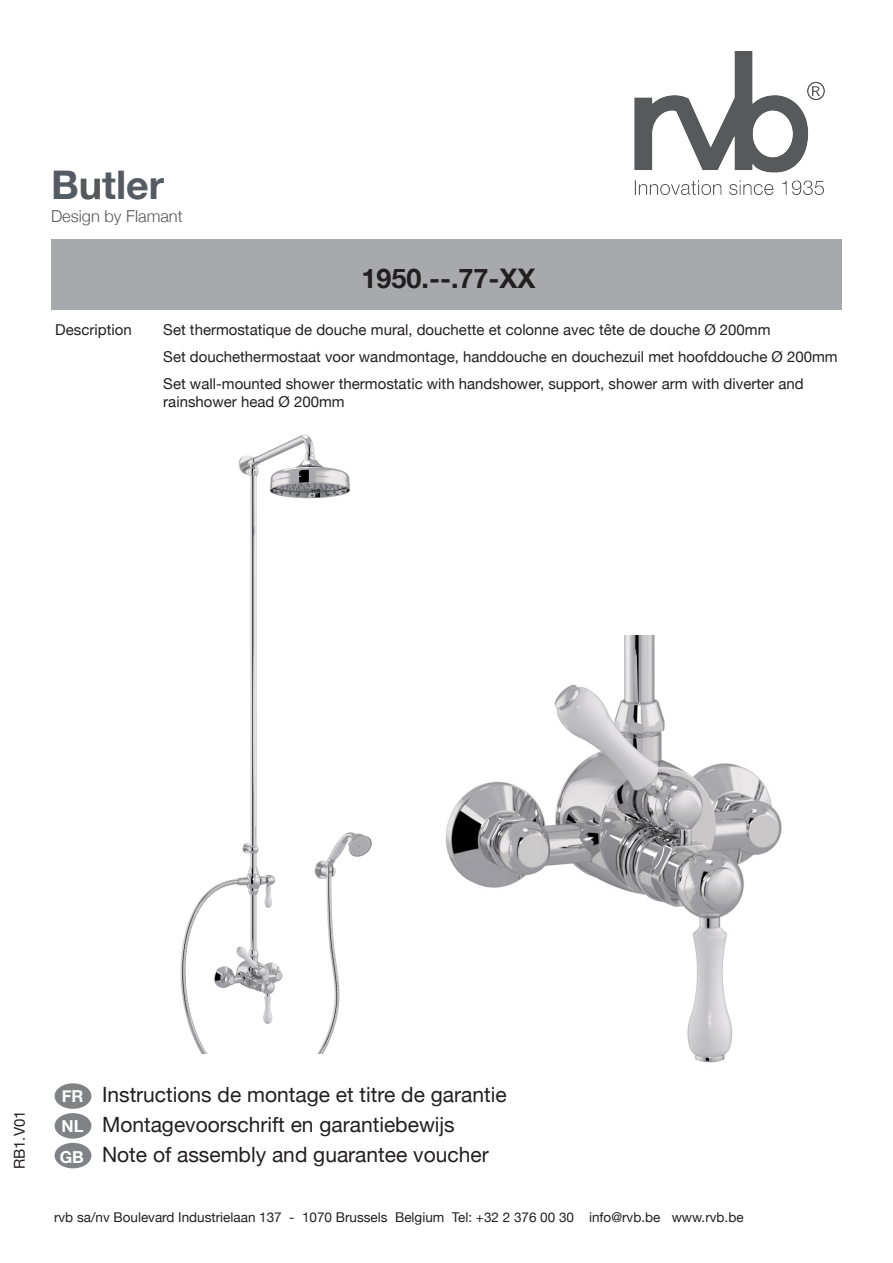
<style>
.page{position:relative;width:893px;height:1263px;background:#fff}
.page>*{position:absolute;margin:0;border:0;box-sizing:border-box;transform-origin:0 0}
.t1{font:700 39.45px "Helvetica Neue";color:#555b63}
.t2{font:700 27px "Helvetica Neue";color:#231f20}
.t3{font:21px "Helvetica Neue";color:#231f20}
.t4{font:300 16.5px "Helvetica Neue";color:#57585a}
.t5{font:700 16.5px "Helvetica Neue";color:#fff}
.t6{font:15px "Helvetica Neue";color:#231f20}
.t7{font:13.5px "Helvetica Neue";color:#231f20}
.s1{color:#57585a}
</style>
<div class="page">
<img style="left:634px;top:51px;width:191px;height:144px">
<div style="left:51px;top:240px;width:791px;height:70px;background:#a8a9ad"></div>
<div style="left:55px;top:1113px;width:36px;height:25px;background:#808285;border-radius:50%"></div>
<div style="left:55px;top:1083px;width:36px;height:26px;background:#808285;border-radius:50%"></div>
<div style="left:55px;top:1143px;width:36px;height:25px;background:#808285;border-radius:50%"></div>
<img style="left:180px;top:434px;width:192px;height:619px">
<img style="left:445px;top:636px;width:337px;height:427px">
<p class="t1" style="left:51px;top:161px;width:115px">B<span class="s1">u</span>tler</p>
<p class="t4" style="left:51px;top:206px;width:133px">Design by Flamant</p>
<p class="t2" style="left:362px;top:262px;width:176px">1950.--.77-XX</p>
<p class="t6" style="left:55px;top:321px;width:78px">Description</p>
<p class="t6" style="left:163px;top:321px;width:609px">Set thermostatique de douche mural, douchette et colonne avec tête de douche Ø 200mm</p>
<p class="t6" style="left:163px;top:348px;width:676px">Set douchethermostaat voor wandmontage, handdouche en douchezuil met hoofddouche Ø 200mm</p>
<p class="t6" style="left:163px;top:375px;width:642px">Set wall-mounted shower thermostatic with handshower, support, shower arm with diverter and</p>
<p class="t6" style="left:163px;top:393px;width:183px">rainshower head Ø 200mm</p>
<p class="t6" style="left:11px;top:1169px;width:60px;rotate:-90deg">RB1.V01</p>
<p class="t5" style="left:62px;top:1086px;width:23px">FR</p>
<p class="t5" style="left:62px;top:1116px;width:24px">NL</p>
<p class="t5" style="left:60px;top:1147px;width:26px">GB</p>
<p class="t3" style="left:102px;top:1082px;width:406px">Instructions de montage et titre de garantie</p>
<p class="t3" style="left:102px;top:1112px;width:354px">Montagevoorschrift en garantiebewijs</p>
<p class="t3" style="left:102px;top:1142px;width:388px">Note of assembly and guarantee voucher</p>
<p class="t7" style="left:54px;top:1209px;width:691px">rvb sa/nv Boulevard Industrielaan 137 - 1070 Brussels Belgium Tel: +32 2 376 00 30 info@rvb.be www.rvb.be</p>
</div>
